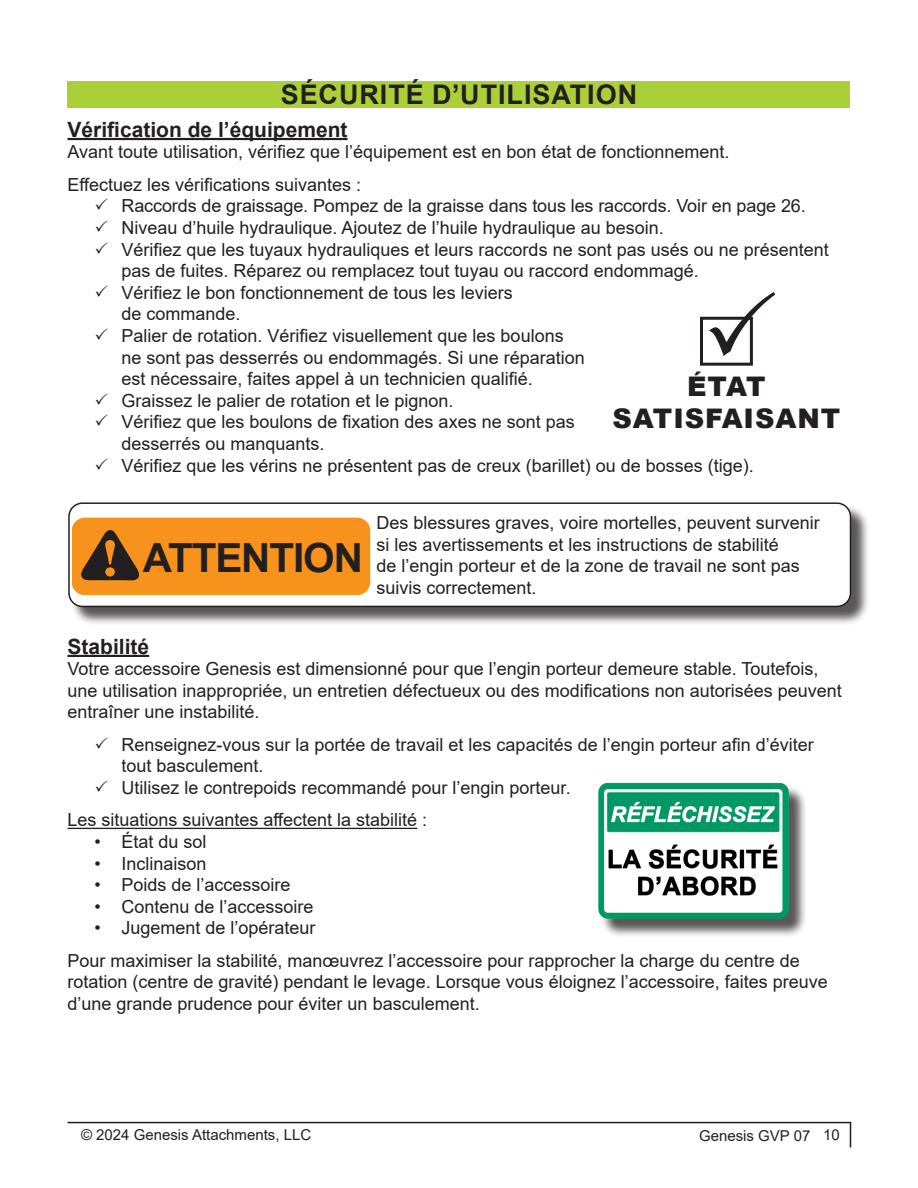
<style>
.page{position:relative;width:918px;height:1188px;background:#fff}
.page>*{position:absolute;margin:0;border:0;box-sizing:border-box;transform-origin:0 0}
.t1{font:700 40.2px "Arial";letter-spacing:-.025em;color:#231f20}
.Dupe_Section_Headings{font:700 27px "Arial";letter-spacing:.035em;color:#231f20}
.General_Paragraph_Style{font:900 27px/32.4px "Arial";letter-spacing:.035em;color:#231f20;text-align:center}
.Paragraph_Headings{font:700 21px "Arial";color:#231f20}
.General_Paragraph_Style-2{font:18px/21.6px "Arial";color:#231f20}
.t2{font:15px "Arial";color:#231f20}
.s1{font-family:"Georgia";font-size:50.55px;color:#f7931d}
</style>
<div class="page">
<hr style="left:68px;top:1122px;width:783px;height:1px;background:#231f20">
<svg style="left:850px;top:1123px;width:1px;height:24px"></svg>
<hr style="left:68px;top:138px;width:280px;height:2px;background:#231f20">
<div style="left:700px;top:317px;width:53px;height:49px;border:3px solid #231f20"></div>
<div style="left:70px;top:505px;width:800px;height:121px;background:#231f20;opacity:.75"></div>
<div style="left:69px;top:503px;width:781px;height:103px;background:#fff;border-radius:13px"></div>
<div style="left:68px;top:502px;width:783px;height:105px;border:2px solid #231f20;border-radius:13px"></div>
<svg style="left:72px;top:518px;width:298px;height:77px;background:#e68a1e"></svg>
<hr style="left:68px;top:655px;width:81px;height:2px;background:#231f20">
<hr style="left:68px;top:828px;width:349px;height:1px;background:#231f20">
<div style="left:601px;top:785px;width:207px;height:153px;background:#231f20;opacity:.75"></div>
<img style="left:598px;top:783px;width:191px;height:136px">
<div style="left:68px;top:81px;width:782px;height:27px;background:#abcf38"></div>
<svg style="left:709px;top:316px;width:44px;height:40px"></svg>
<p class="Dupe_Section_Headings" style="left:281px;top:76px;width:358px">SÉCURITÉ D’UTILISATION</p>
<p class="Paragraph_Headings" style="left:68px;top:115px;width:282px">Vérification de l’équipement</p>
<p class="General_Paragraph_Style-2" style="left:68px;top:141px;width:664px">Avant toute utilisation, vérifiez que l’équipement est en bon état de fonctionnement.</p>
<p class="General_Paragraph_Style-2" style="left:68px;top:174px;width:295px">Effectuez les vérifications suivantes :</p>
<p class="General_Paragraph_Style-2" style="left:94px;top:195px;width:713px">✓ Raccords de graissage. Pompez de la graisse dans tous les raccords. Voir en page 26.</p>
<p class="General_Paragraph_Style-2" style="left:94px;top:217px;width:571px">✓ Niveau d’huile hydraulique. Ajoutez de l’huile hydraulique au besoin.</p>
<p class="General_Paragraph_Style-2" style="left:122px;top:238px;width:709px;text-indent:-27px">✓ Vérifiez que les tuyaux hydrauliques et leurs raccords ne sont pas usés ou ne présentent pas de fuites. Réparez ou remplacez tout tuyau ou raccord endommagé.</p>
<p class="General_Paragraph_Style-2" style="left:122px;top:282px;width:393px;text-indent:-27px">✓ Vérifiez le bon fonctionnement de tous les leviers de commande.</p>
<p class="General_Paragraph_Style-2" style="left:122px;top:325px;width:465px;text-indent:-27px">✓ Palier de rotation. Vérifiez visuellement que les boulons ne sont pas desserrés ou endommagés. Si une réparation est nécessaire, faites appel à un technicien qualifié.</p>
<p class="General_Paragraph_Style-2" style="left:94px;top:390px;width:361px">✓ Graissez le palier de rotation et le pignon.</p>
<p class="General_Paragraph_Style-2" style="left:122px;top:411px;width:455px;text-indent:-27px">✓ Vérifiez que les boulons de fixation des axes ne sont pas desserrés ou manquants.</p>
<p class="General_Paragraph_Style-2" style="left:94px;top:454px;width:661px">✓ Vérifiez que les vérins ne présentent pas de creux (barillet) ou de bosses (tige).</p>
<p class="General_Paragraph_Style" style="left:612px;top:369px;width:229px">ÉTAT<br>SATISFAISANT</p>
<p class="t1" style="left:100px;top:530px;width:264px"><span class="s1">!</span> ATTENTION</p>
<p class="General_Paragraph_Style-2" style="left:377px;top:512px;width:445px">Des blessures graves, voire mortelles, peuvent survenir si les avertissements et les instructions de stabilité<br>de l’engin porteur et de la zone de travail ne sont pas suivis correctement.</p>
<p class="Paragraph_Headings" style="left:68px;top:632px;width:83px">Stabilité</p>
<p class="General_Paragraph_Style-2" style="left:68px;top:658px;width:776px">Votre accessoire Genesis est dimensionné pour que l’engin porteur demeure stable. Toutefois, une utilisation inappropriée, un entretien défectueux ou des modifications non autorisées peuvent entraîner une instabilité.</p>
<p class="General_Paragraph_Style-2" style="left:122px;top:734px;width:694px;text-indent:-27px">✓ Renseignez-vous sur la portée de travail et les capacités de l’engin porteur afin d’éviter tout basculement.</p>
<p class="General_Paragraph_Style-2" style="left:94px;top:777px;width:478px">✓ Utilisez le contrepoids recommandé pour l’engin porteur.</p>
<p class="General_Paragraph_Style-2" style="left:68px;top:809px;width:361px">Les situations suivantes affectent la stabilité :</p>
<p class="General_Paragraph_Style-2" style="left:94px;top:831px;width:114px">• État du sol</p>
<p class="General_Paragraph_Style-2" style="left:94px;top:852px;width:114px">• Inclinaison</p>
<p class="General_Paragraph_Style-2" style="left:94px;top:874px;width:198px">• Poids de l’accessoire</p>
<p class="General_Paragraph_Style-2" style="left:94px;top:896px;width:221px">• Contenu de l’accessoire</p>
<p class="General_Paragraph_Style-2" style="left:94px;top:917px;width:223px">• Jugement de l’opérateur</p>
<p class="General_Paragraph_Style-2" style="left:68px;top:950px;width:762px">Pour maximiser la stabilité, manœuvrez l’accessoire pour rapprocher la charge du centre de rotation (centre de gravité) pendant le levage. Lorsque vous éloignez l’accessoire, faites preuve d’une grande prudence pour éviter un basculement.</p>
<p class="t2" style="left:81px;top:1124px;width:232px">© 2024 Genesis Attachments, LLC</p>
<p class="t2" style="left:699px;top:1125px;width:142px">Genesis GVP 07 10</p>
</div>
